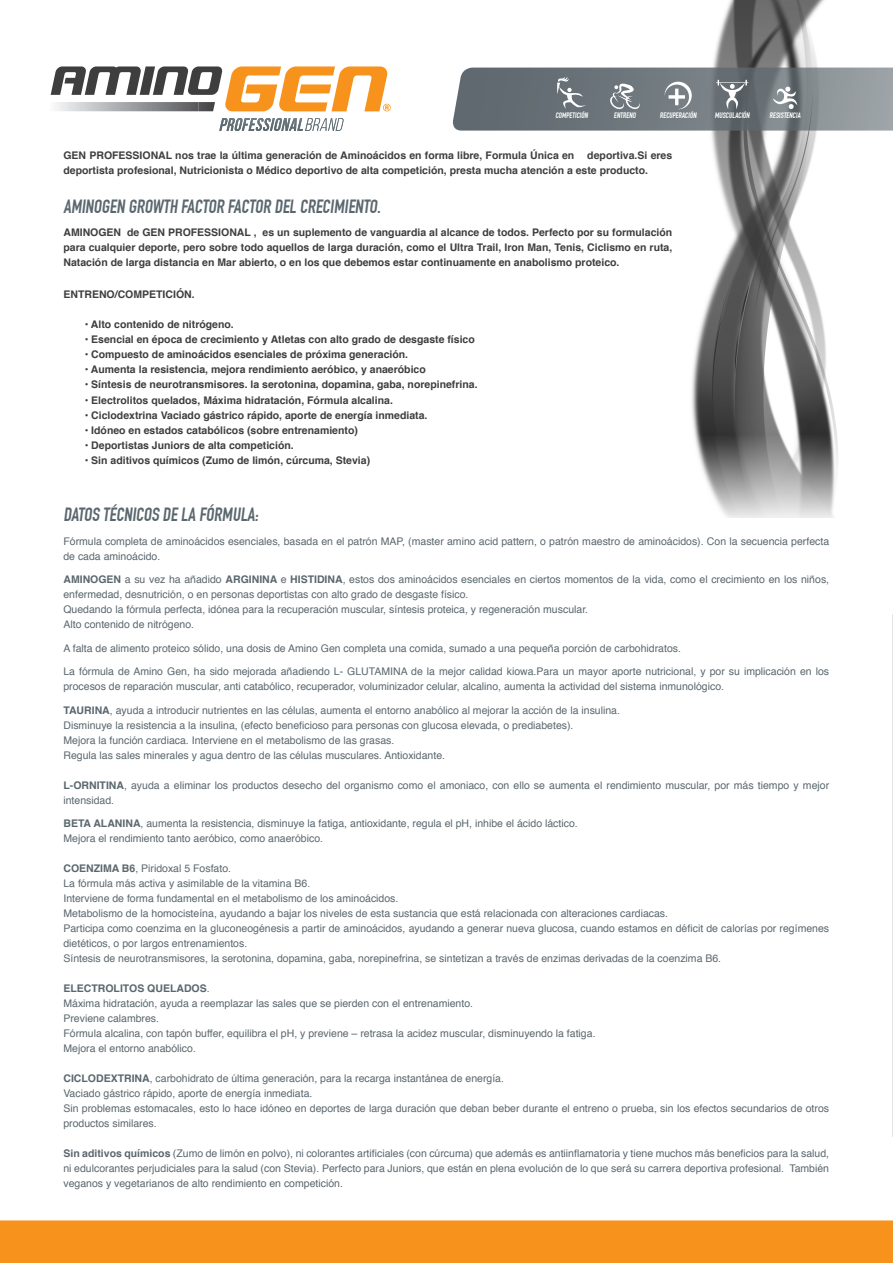
<style>
.page{position:relative;width:893px;height:1263px;background:#fff}
.page>*{position:absolute;margin:0;border:0;box-sizing:border-box;transform-origin:0 0}
.t1{font:700 18.75px "DIN Condensed";color:#5a676e}
.t2{font:10.5px/15px "Helvetica";color:#5a676e}
.t3{font:700 10.5px/15px "Helvetica";color:#3e3e3f}
.t4{font:700 7.8px "DIN Condensed";color:#fff}
.s1{font-weight:700}
</style>
<div class="page">
<hr style="left:892px;top:614px;width:1px;height:522px;background:#e1e5e7">
<div style="left:0;top:1220px;width:893px;height:43px;background:#f7931d"></div>
<img style="left:665px;top:0;width:207px;height:517px">
<svg style="left:453px;top:68px;width:440px;height:63px;background:#798186"></svg>
<svg style="left:219px;top:118px;width:125px;height:13px"></svg>
<svg style="left:51px;top:66px;width:340px;height:45px"></svg>
<img style="left:51px;top:102px;width:164px;height:9px">
<p class="t4" style="left:555px;top:110px;width:35px">COMPETICIÓN</p>
<p class="t4" style="left:614px;top:110px;width:24px">ENTRENO</p>
<p class="t4" style="left:660px;top:110px;width:39px">RECUPERACIÓN</p>
<p class="t4" style="left:715px;top:111px;width:37px">MUSCULACIÓN</p>
<p class="t4" style="left:770px;top:110px;width:34px">RESISTENCIA</p>
<p class="t3" style="left:63px;top:148px;width:610px">GEN PROFESSIONAL nos trae la última generación de Aminoácidos en forma libre, Formula Única en deportiva.Si eres deportista profesional, Nutricionista o Médico deportivo de alta competición, presta mucha atención a este producto.</p>
<h1 class="t1" style="left:63px;top:195px;width:322px">AMINOGEN GROWTH FACTOR FACTOR DEL CRECIMIENTO.</h1>
<p class="t3" style="left:63px;top:225px;width:610px;text-align:justify">AMINOGEN de GEN PROFESSIONAL , es un suplemento de vanguardia al alcance de todos. Perfecto por su formulación para cualquier deporte, pero sobre todo aquellos de larga duración, como el Ultra Trail, Iron Man, Tenis, Ciclismo en ruta, Natación de larga distancia en Mar abierto, o en los que debemos estar continuamente en anabolismo proteico.</p>
<p class="t3" style="left:63px;top:287px;width:133px">ENTRENO/COMPETICIÓN.</p>
<p class="t3" style="left:85px;top:317px;width:151px">• Alto contenido de nitrógeno.</p>
<p class="t3" style="left:85px;top:332px;width:392px">• Esencial en época de crecimiento y Atletas con alto grado de desgaste físico</p>
<p class="t3" style="left:85px;top:347px;width:325px">• Compuesto de aminoácidos esenciales de próxima generación.</p>
<p class="t3" style="left:85px;top:362px;width:343px">• Aumenta la resistencia, mejora rendimiento aeróbico, y anaeróbico</p>
<p class="t3" style="left:85px;top:377px;width:394px">• Síntesis de neurotransmisores. la serotonina, dopamina, gaba, norepinefrina.</p>
<p class="t3" style="left:85px;top:392px;width:310px">• Electrolitos quelados, Máxima hidratación, Fórmula alcalina.</p>
<p class="t3" style="left:85px;top:407px;width:344px">• Ciclodextrina Vaciado gástrico rápido, aporte de energía inmediata.</p>
<p class="t3" style="left:85px;top:422px;width:275px">• Idóneo en estados catabólicos (sobre entrenamiento)</p>
<p class="t3" style="left:85px;top:437px;width:211px">• Deportistas Juniors de alta competición.</p>
<p class="t3" style="left:85px;top:452px;width:287px">• Sin aditivos químicos (Zumo de limón, cúrcuma, Stevia)</p>
<h1 class="t1" style="left:63px;top:503px;width:199px">DATOS TÉCNICOS DE LA FÓRMULA:</h1>
<p class="t2" style="left:63px;top:534px;width:767px">Fórmula completa de aminoácidos esenciales, basada en el patrón MAP, (master amino acid pattern, o patrón maestro de aminoácidos). Con la secuencia perfecta de cada aminoácido.</p>
<p class="t2" style="left:63px;top:572px;width:767px"><span class="s1">AMINOGEN</span> a su vez ha añadido <span class="s1">ARGININA</span> e <span class="s1">HISTIDINA</span>, estos dos aminoácidos esenciales en ciertos momentos de la vida, como el crecimiento en los niños, enfermedad, desnutrición, o en personas deportistas con alto grado de desgaste físico.<br>Quedando la fórmula perfecta, idónea para la recuperación muscular, síntesis proteica, y regeneración muscular.<br>Alto contenido de nitrógeno.</p>
<p class="t2" style="left:63px;top:641px;width:619px">A falta de alimento proteico sólido, una dosis de Amino Gen completa una comida, sumado a una pequeña porción de carbohidratos.</p>
<p class="t2" style="left:63px;top:664px;width:767px">La fórmula de Amino Gen, ha sido mejorada añadiendo L- GLUTAMINA de la mejor calidad kiowa.Para un mayor aporte nutricional, y por su implicación en los procesos de reparación muscular, anti catabólico, recuperador, voluminizador celular, alcalino, aumenta la actividad del sistema inmunológico.</p>
<p class="t2" style="left:63px;top:703px;width:558px"><span class="s1">TAURINA</span>, ayuda a introducir nutrientes en las células, aumenta el entorno anabólico al mejorar la acción de la insulina.<br>Disminuye la resistencia a la insulina, (efecto beneficioso para personas con glucosa elevada, o prediabetes).<br>Mejora la función cardiaca. Interviene en el metabolismo de las grasas.<br>Regula las sales minerales y agua dentro de las células musculares. Antioxidante.</p>
<p class="t2" style="left:63px;top:778px;width:767px"><span class="s1">L-ORNITINA</span>, ayuda a eliminar los productos desecho del organismo como el amoniaco, con ello se aumenta el rendimiento muscular, por más tiempo y mejor intensidad.</p>
<p class="t2" style="left:63px;top:816px;width:516px"><span class="s1">BETA ALANINA</span>, aumenta la resistencia, disminuye la fatiga, antioxidante, regula el pH, inhibe el ácido láctico.<br>Mejora el rendimiento tanto aeróbico, como anaeróbico.</p>
<p class="t2" style="left:63px;top:861px;width:767px"><span class="s1">COENZIMA B6</span>, Piridoxal 5 Fosfato.<br>La fórmula más activa y asimilable de la vitamina B6.<br>Interviene de forma fundamental en el metabolismo de los aminoácidos.<br>Metabolismo de la homocisteína, ayudando a bajar los niveles de esta sustancia que está relacionada con alteraciones cardiacas.<br>Participa como coenzima en la gluconeogénesis a partir de aminoácidos, ayudando a generar nueva glucosa, cuando estamos en déficit de calorías por regímenes dietéticos, o por largos entrenamientos.<br>Síntesis de neurotransmisores, la serotonina, dopamina, gaba, norepinefrina, se sintetizan a través de enzimas derivadas de la coenzima B6.</p>
<p class="t2" style="left:63px;top:981px;width:534px"><span class="s1">ELECTROLITOS QUELADOS</span>.<br>Máxima hidratación, ayuda a reemplazar las sales que se pierden con el entrenamiento.<br>Previene calambres.<br>Fórmula alcalina, con tapón buffer, equilibra el pH, y previene – retrasa la acidez muscular, disminuyendo la fatiga.<br>Mejora el entorno anabólico.</p>
<p class="t2" style="left:63px;top:1071px;width:767px"><span class="s1">CICLODEXTRINA</span>, carbohidrato de última generación, para la recarga instantánea de energía.<br>Vaciado gástrico rápido, aporte de energía inmediata.<br>Sin problemas estomacales, esto lo hace idóneo en deportes de larga duración que deban beber durante el entreno o prueba, sin los efectos secundarios de otros productos similares.</p>
<p class="t2" style="left:63px;top:1146px;width:767px;text-align:justify"><span class="s1">Sin aditivos químicos</span> (Zumo de limón en polvo), ni colorantes artificiales (con cúrcuma) que además es antiinflamatoria y tiene muchos más beneficios para la salud, ni edulcorantes perjudiciales para la salud (con Stevia). Perfecto para Juniors, que están en plena evolución de lo que será su carrera deportiva profesional. También veganos y vegetarianos de alto rendimiento en competición.</p>
</div>
